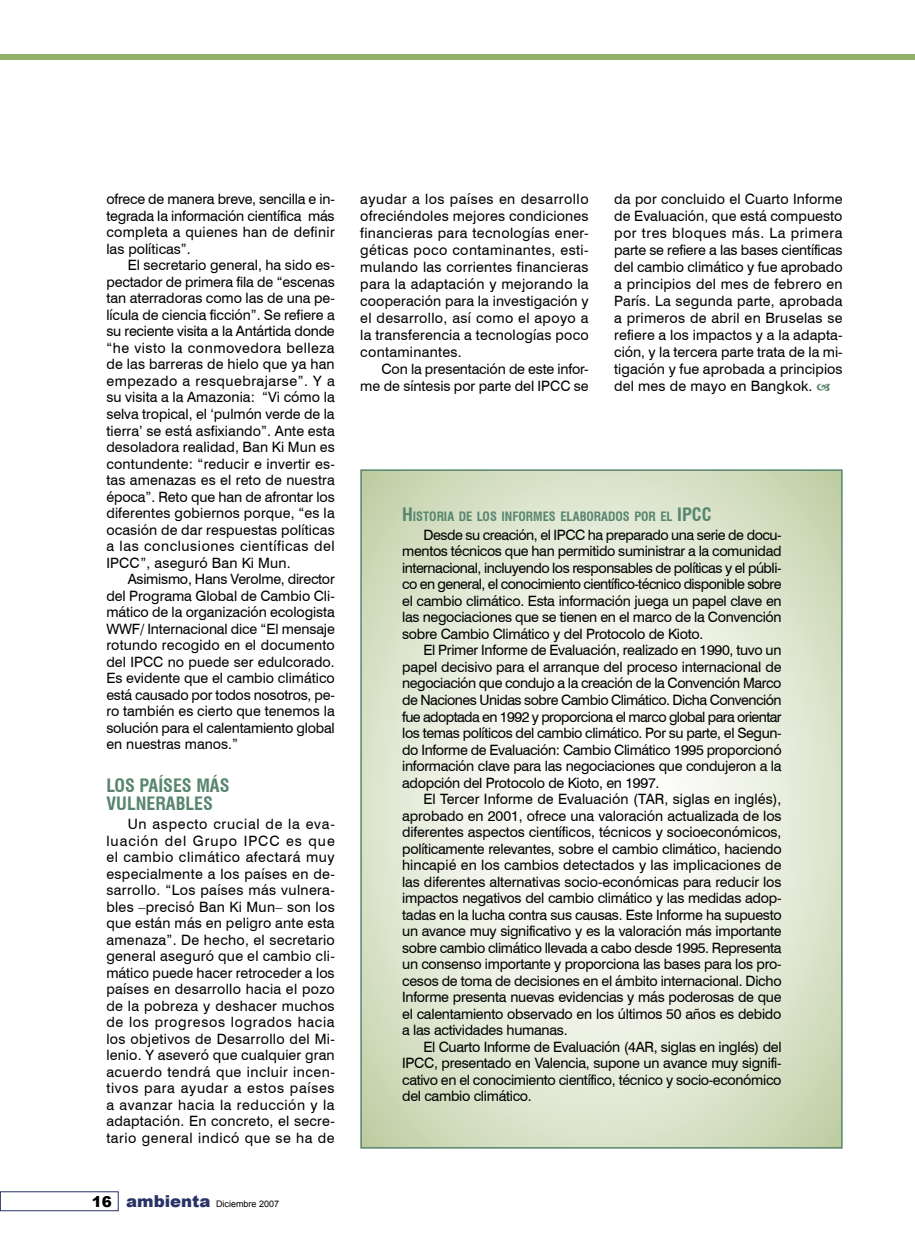
<style>
.page{position:relative;width:915px;height:1255px;background:#fff}
.page>*{position:absolute;margin:0;border:0;box-sizing:border-box;transform-origin:0 0}
.Ladillos{font:700 condensed 18px/18px "Swiss 721 BT";color:#57856e}
.Texto_general{font:14.25px/16.5px "Swiss 721 BT";letter-spacing:-.005em;color:#000;text-align:justify}
.subladillo{font:700 condensed 12.6px "Swiss 721 BT";color:#57856e}
.t1{font:9px "Arial";color:#000}
.s1{font-weight:900;font-size:15px}
.s2{font-weight:900;font-size:16.5px;color:#283366}
.s3{font-size:18px}
</style>
<div class="page">
<div style="left:0;top:54px;width:914px;height:6px;background:#92b06a"></div>
<div style="left:0;top:1191px;width:119px;height:19px;border:1px solid #283366"></div>
<svg style="left:362px;top:471px;width:478px;height:675px"></svg>
<p class="Texto_general" style="left:106px;top:191px;width:230px">ofrece de manera breve, sencilla e in&shy;tegrada la información científica más completa a quienes han de definir las políticas”.</p>
<p class="Texto_general" style="left:106px;top:257px;width:230px;text-indent:21px">El secretario general, ha sido es&shy;pectador de primera fila de “escenas tan aterradoras como las de una pe&shy;lícula de ciencia ficción”. Se refiere a su reciente visita a la Antártida donde “he visto la conmovedora belleza de las barreras de hielo que ya han empezado a resquebrajarse”. Y a su visita a la Amazonia: “Vi cómo la selva tropical, el ‘pulmón verde de la tierra’ se está asfixiando”. Ante esta desoladora realidad, Ban Ki Mun es contundente: “reducir e invertir es&shy;tas amenazas es el reto de nuestra época”. Reto que han de afrontar los diferentes gobiernos porque, “es la ocasión de dar respuestas políticas a las conclusiones científicas del IPCC”, aseguró Ban Ki Mun.</p>
<p class="Texto_general" style="left:106px;top:570px;width:230px;text-indent:21px">Asimismo, Hans Verolme, director del Programa Global de Cambio Cli&shy;mático de la organización ecologista WWF/ Internacional dice “El mensaje rotundo recogido en el documento del IPCC no puede ser edulcorado.<br>Es evidente que el cambio climático está causado por todos nosotros, pe&shy;ro también es cierto que tenemos la solución para el calentamiento global en nuestras manos.”</p>
<p class="Ladillos" style="left:106px;top:776px;width:125px">LOS PAÍSES MÁS<br>VULNERABLES</p>
<p class="Texto_general" style="left:106px;top:815px;width:230px;text-indent:21px">Un aspecto crucial de la eva&shy;luación del Grupo IPCC es que el cambio climático afectará muy especialmente a los países en de&shy;sarrollo. “Los países más vulnera&shy;bles –precisó Ban Ki Mun– son los que están más en peligro ante esta amenaza”. De hecho, el secretario general aseguró que el cambio cli&shy;mático puede hacer retroceder a los países en desarrollo hacia el pozo de la pobreza y deshacer muchos de los progresos logrados hacia los objetivos de Desarrollo del Mi&shy;lenio. Y aseveró que cualquier gran acuerdo tendrá que incluir incen&shy;tivos para ayudar a estos países a avanzar hacia la reducción y la adaptación. En concreto, el secre&shy;tario general indicó que se ha de</p>
<p class="t1" style="left:92px;top:1197px;width:189px"><span class="s1">16</span> <span class="s2">ambienta</span> Diciembre 2007</p>
<p class="Texto_general" style="left:360px;top:191px;width:230px;line-height:17px">ayudar a los países en desarrollo ofreciéndoles mejores condiciones financieras para tecnologías ener&shy;géticas poco contaminantes, esti&shy;mulando las corrientes financieras para la adaptación y mejorando la cooperación para la investigación y el desarrollo, así como el apoyo a la transferencia a tecnologías poco contaminantes.</p>
<p class="Texto_general" style="left:360px;top:360px;width:230px;line-height:17px;text-align:right">Con la presentación de este infor&shy;me de síntesis por parte del IPCC se</p>
<p class="Texto_general" style="left:614px;top:191px;width:230px;line-height:17px">da por concluido el Cuarto Informe de Evaluación, que está compuesto por tres bloques más. La primera parte se refiere a las bases científicas del cambio climático y fue aprobado a principios del mes de febrero en París. La segunda parte, aprobada a primeros de abril en Bruselas se refiere a los impactos y a la adapta&shy;ción, y la tercera parte trata de la mi&shy;tigación y fue aprobada a principios del mes de mayo en Bangkok.</p>
<p class="subladillo" style="left:402px;top:509px;width:311px"><span class="s3">H</span>ISTORIA DE LOS INFORMES ELABORADOS POR EL <span class="s3">IPCC</span></p>
<p class="Texto_general" style="left:402px;top:526px;width:381px;text-indent:21px">Desde su creación, el IPCC ha preparado una serie de docu&shy;mentos técnicos que han permitido suministrar a la comunidad internacional, incluyendo los responsables de políticas y el públi&shy;co en general, el conocimiento científico-técnico disponible sobre el cambio climático. Esta información juega un papel clave en las negociaciones que se tienen en el marco de la Convención sobre Cambio Climático y del Protocolo de Kioto.</p>
<p class="Texto_general" style="left:402px;top:642px;width:381px;text-indent:21px">El Primer Informe de Evaluación, realizado en 1990, tuvo un papel decisivo para el arranque del proceso internacional de negociación que condujo a la creación de la Convención Marco de Naciones Unidas sobre Cambio Climático. Dicha Convención fue adoptada en 1992 y proporciona el marco global para orientar los temas políticos del cambio climático. Por su parte, el Segun&shy;do Informe de Evaluación: Cambio Climático 1995 proporcionó información clave para las negociaciones que condujeron a la adopción del Protocolo de Kioto, en 1997.</p>
<p class="Texto_general" style="left:402px;top:790px;width:381px;text-indent:21px">El Tercer Informe de Evaluación (TAR, siglas en inglés), aprobado en 2001, ofrece una valoración actualizada de los diferentes aspectos científicos, técnicos y socioeconómicos, políticamente relevantes, sobre el cambio climático, haciendo hincapié en los cambios detectados y las implicaciones de las diferentes alternativas socio-económicas para reducir los impactos negativos del cambio climático y las medidas adop&shy;tadas en la lucha contra sus causas. Este Informe ha supuesto un avance muy significativo y es la valoración más importante sobre cambio climático llevada a cabo desde 1995. Representa un consenso importante y proporciona las bases para los pro&shy;cesos de toma de decisiones en el ámbito internacional. Dicho Informe presenta nuevas evidencias y más poderosas de que el calentamiento observado en los últimos 50 años es debido a las actividades humanas.</p>
<p class="Texto_general" style="left:402px;top:1038px;width:381px;text-indent:21px">El Cuarto Informe de Evaluación (4AR, siglas en inglés) del IPCC, presentado en Valencia, supone un avance muy signifi&shy;cativo en el conocimiento científico, técnico y socio-económico del cambio climático.</p>
</div>
